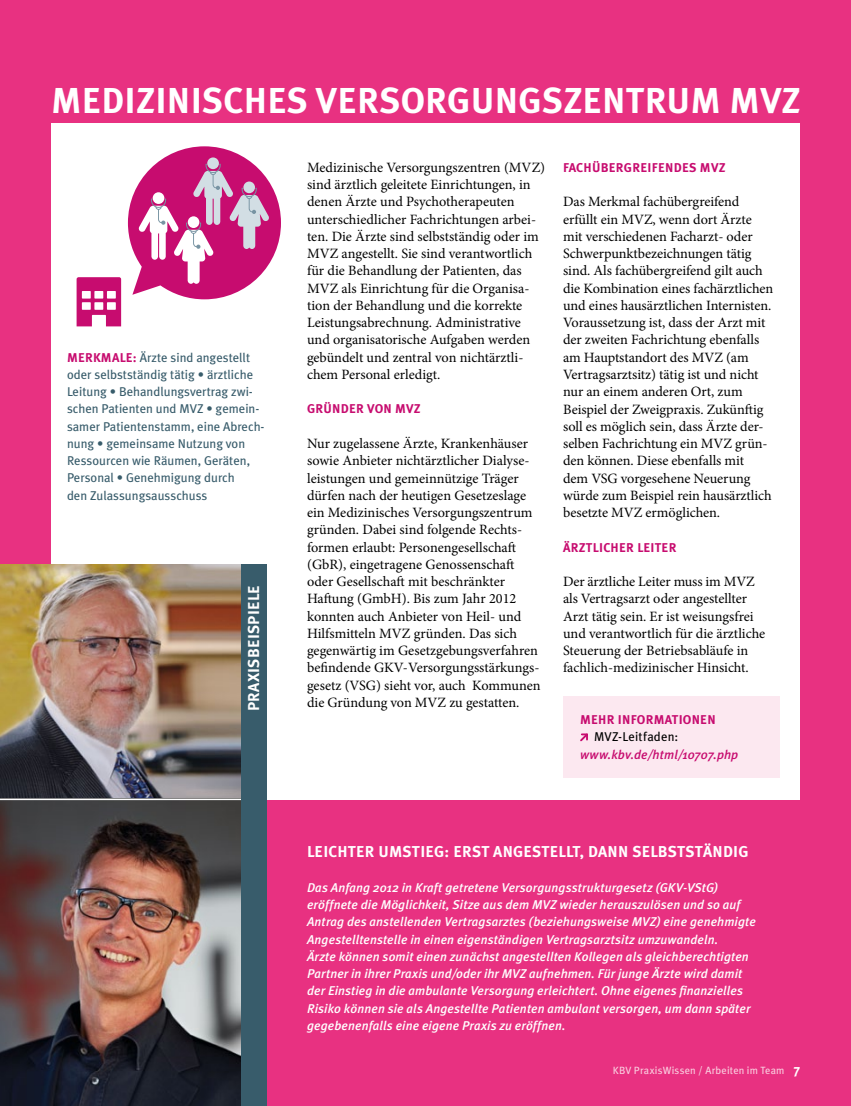
<style>
.page{position:relative;width:851px;height:1106px;background:#fff}
.page>*{position:absolute;margin:0;border:0;box-sizing:border-box;transform-origin:0 0}
.t1{font:700 36px "Meta Plus";letter-spacing:.01em;color:#fff}
.t2{font:700 15.75px "Meta Plus";letter-spacing:.015em;color:#fff}
.t3{font:14.25px/17.2px "Minion Pro";letter-spacing:-.005em;color:#000}
.t4{font:italic 500 12.75px/17.2px "Meta Plus";letter-spacing:.01em;color:#fff}
.t5{font:12.75px/17.2px "Meta Plus";color:#385c6b}
.t6{font:700 12.75px "Meta Plus";letter-spacing:.02em;color:#c70c6f}
.t7{font:italic 500 12.75px "Meta Plus";letter-spacing:.01em;color:#c70c6f}
.t8{font:12.75px "Meta Plus";letter-spacing:.01em;color:#000}
.t9{font:10.5px "Meta Plus";letter-spacing:.02em;color:#f9cedf}
.s1{font-weight:700;color:#c70c6f}
.s2{font-weight:700;font-size:13.5px;color:#fff}
</style>
<div class="page">
<div style="left:0;top:0;width:850px;height:1106px;background:#e83181"></div>
<div style="left:51px;top:123px;width:748px;height:676px;background:#fff"></div>
<svg style="left:77px;top:277px;width:44px;height:49px"></svg>
<img style="left:0;top:564px;width:241px;height:234px">
<img style="left:0;top:800px;width:241px;height:306px">
<hr style="left:0;top:798px;width:243px;height:2px;background:#fff">
<div style="left:241px;top:564px;width:25px;height:542px;background:#385c6b"></div>
<div style="left:563px;top:696px;width:216px;height:81px;background:#fce8f0"></div>
<svg style="left:580px;top:733px;width:8px;height:9px"></svg>
<svg style="left:128px;top:146px;width:153px;height:153px"></svg>
<h1 class="t1" style="left:51px;top:80px;width:702px">MEDIZINISCHES VERSORGUNGSZENTRUM MVZ</h1>
<p class="t5" style="left:67px;top:348px;width:199px"><span class="s1">ME RKMALE:</span> Ärzte sind angestellt oder selbstständig tätig • ärztliche<br>Leitung • Behandlungsvertrag zwi&shy;schen Patienten und MVZ • gemein&shy;samer Patientenstamm, eine Abrech&shy;nung • gemeinsame N utzung von<br>Ressourcen wie Räumen, Geräten,<br>Personal • Genehmigung durch<br>den Zulassungsausschuss</p>
<p class="t2" style="left:244px;top:711px;width:125px;rotate:-90deg">PRAXISBEISPIELE</p>
<p class="t3" style="left:307px;top:159px;width:239px">Medizinische Versorgungszentren (MVZ) sind ärztlich geleitete Einrichtungen, in denen Ärzte und Psychotherapeuten unterschiedlicher Fachrichtungen arbei&shy;ten. Die Ärzte sind selbstständig oder im MVZ angestellt. Sie sind verantwortlich für die Behandlung der Patienten, das MVZ als Einrichtung für die Organisa&shy;tion der Behandlung und die korrekte Leistungsabrechnung. Administrative und organisatorische Aufgaben werden gebündelt und zentral von nichtärztli&shy;chem Personal erledigt.</p>
<p class="t6" style="left:307px;top:401px;width:98px">GRÜ NDER VON MVZ</p>
<p class="t3" style="left:307px;top:435px;width:235px">Nur zugelassene Ärzte, Krankenhäuser sowie Anbieter nichtärztlicher Dialyse&shy;leistungen und gemeinnützige Träger dürfen nach der heutigen Gesetzeslage ein Medizinisches Versorgungszentrum gründen. Dabei sind folgende Rechts&shy;formen erlaubt: Personengesellschaft (GbR), eingetragene Genossenschaft oder Gesellschaft mit beschränkter Haftung (GmbH). Bis zum Jahr 2012 konnten auch Anbieter von Heil- und Hilfsmitteln MVZ gründen. Das sich gegenwärtig im Gesetzgebungsverfahren befindende GKV-Versorgungsstärkungs&shy;gesetz (VSG) sieht vor, auch Kommunen die Gründung von MVZ zu gestatten.</p>
<p class="t6" style="left:563px;top:160px;width:38px">FACHÜBE</p>
<p class="t6" style="left:615px;top:160px;width:94px">RGREIFENDES MVZ</p>
<p class="t3" style="left:563px;top:193px;width:212px">Das Merkmal fachübergreifend erfüllt ein MVZ, wenn dort Ärzte mit verschiedenen Facharzt- oder Schwerpunktbezeichnungen tätig sind. Als fachübergreifend gilt auch die Kombination eines fachärztlichen und eines hausärztlichen Internisten.<br>Voraussetzung ist, dass der Arzt mit der zweiten Fachrichtung ebenfalls am Hauptstandort des MVZ (am Vertragsarztsitz) tätig ist und nicht nur an einem anderen Ort, zum Beispiel der Zweigpraxis. Zukünftig soll es möglich sein, dass Ärzte der&shy;selben Fachrichtung ein MVZ grün&shy;den können. Diese ebenfalls mit<br>dem VSG vorgesehene Neuerung würde zum Beispiel rein hausärztlich besetzte MVZ ermöglichen.</p>
<p class="t6" style="left:563px;top:539px;width:115px">ÄRZTLICHER LE ITER</p>
<p class="t3" style="left:563px;top:573px;width:204px">Der ärztliche Leiter muss im MVZ als Vertragsarzt oder angestellter Arzt tätig sein. Er ist weisungsfrei und verantwortlich für die ärztliche Steuerung der Betriebsabläufe in fachlich-medizinischer Hinsicht.</p>
<p class="t6" style="left:580px;top:712px;width:137px">MEHR I NFORMATIONEN</p>
<p class="t8" style="left:594px;top:729px;width:86px">MVZ-Leitfaden:</p>
<p class="t7" style="left:580px;top:746px;width:160px">www.kbv.de/html/10707.php</p>
<p class="t2" style="left:307px;top:842px;width:443px">LE ICHTER U MSTIEG: ERST ANGESTELLT, DANN SE LBSTSTÄNDIG</p>
<p class="t4" style="left:307px;top:878px;width:450px">Das Anfang 2012 in Kraft getretene Versorgungsstrukturgesetz (GKV-VStG) eröffnete die Möglichkeit, Sitze aus dem MVZ wieder herauszulösen und so auf Antrag des anstellenden Vertragsarztes (beziehungsweise MVZ) eine genehmigte Angestelltenstelle in einen eigenständigen Vertragsarztsitz umzuwandeln.<br>Ärzte können somit einen zunächst angestellten Kollegen als gleichberechtigten Partner in ihrer Praxis und/oder ihr MVZ aufnehmen. Für junge Ärzte wird damit der Einstieg in die ambulante Versorgung erleichtert. Ohne eigenes finanzielles Risiko können sie als Angestellte Patienten ambulant versorgen, um dann später gegebenenfalls eine eigene Praxis zu eröffnen.</p>
<p class="t9" style="left:612px;top:1064px;width:189px">KBV PraxisWissen / Arbeiten im Team <span class="s2">7</span></p>
</div>
